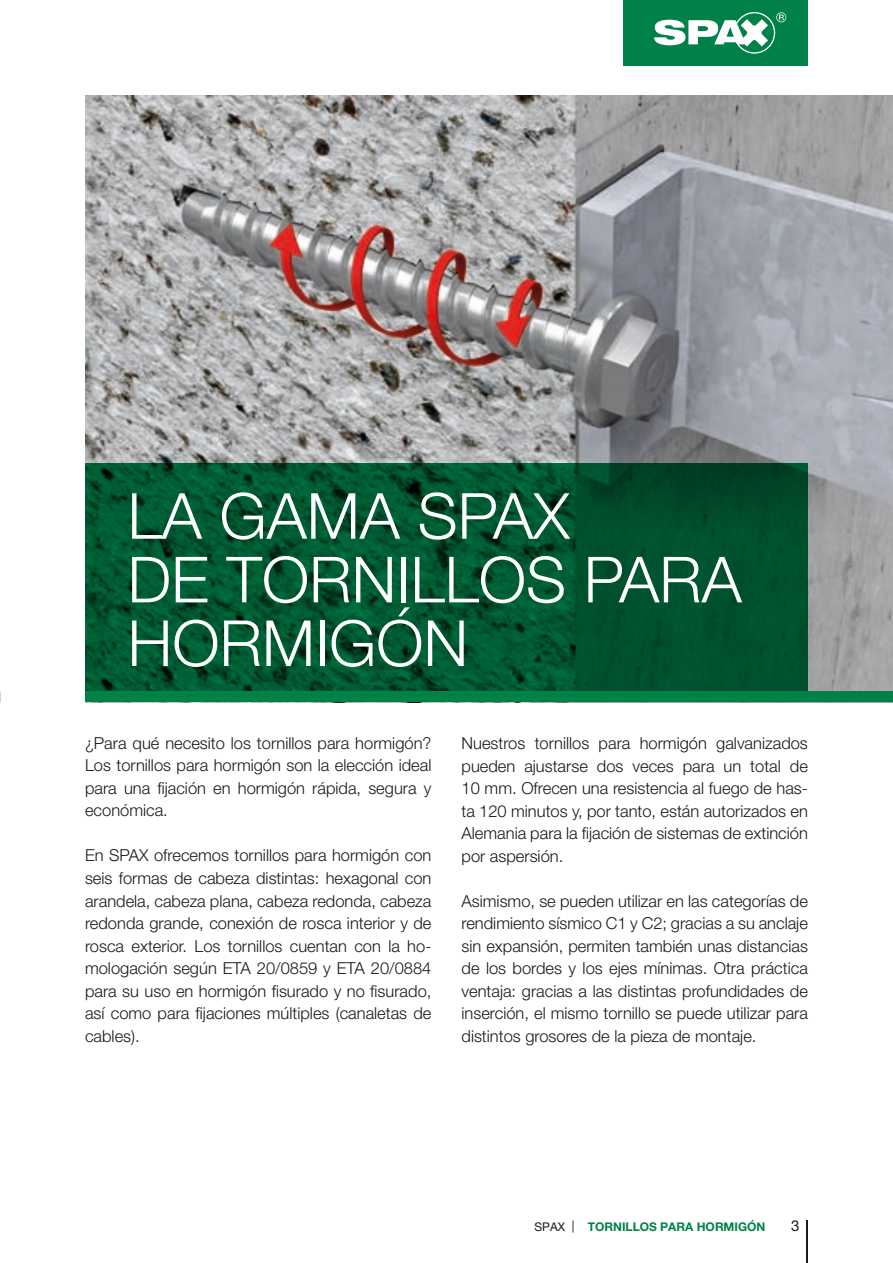
<style>
.page{position:relative;width:893px;height:1263px;background:#fff}
.page>*{position:absolute;margin:0;border:0;box-sizing:border-box;transform-origin:0 0}
.t1{font:300 63.6px/63.6px "Helvetica Neue LT Pro";color:#fff}
.t2{font:300 16.5px/22.5px "Helvetica Neue LT Pro";color:#1b1a19;text-align:justify}
.t3{font:15px "Helvetica Neue LT Pro";color:#1b1a19}
.t4{font:700 12px "Helvetica Neue LT Pro";color:#008148}
.s1{font-weight:400;color:#1b1a19}
</style>
<div class="page">
<div style="left:623px;top:0;width:185px;height:66px;background:#008148"></div>
<svg style="left:654px;top:12px;width:132px;height:42px"></svg>
<img style="left:85px;top:96px;width:808px;height:596px">
<svg style="left:85px;top:463px;width:723px;height:229px;background:#00532e"></svg>
<div style="left:85px;top:692px;width:808px;height:10px;background:#008148"></div>
<hr style="left:806px;top:1220px;width:2px;height:43px;background:#1b1a19">
<h1 class="t1" style="left:128px;top:483px;width:616px">LA GAMA SPAX<br>DE TORNILLOS PARA<br>HORMIGÓN</h1>
<p class="t2" style="left:85px;top:731px;width:348px">¿Para qué necesito los tornillos para hormigón?<br>Los tornillos para hormigón son la elección ideal para una fijación en hormigón rápida, segura y económica.</p>
<p class="t2" style="left:85px;top:844px;width:348px">En SPAX ofrecemos tornillos para hormigón con seis formas de cabeza distintas: hexagonal con arandela, cabeza plana, cabeza redonda, cabeza redonda grande, conexión de rosca interior y de rosca exterior. Los tornillos cuentan con la ho&shy;mologación según ETA 20/0859 y ETA 20/0884 para su uso en hormigón fisurado y no fisurado, así como para fijaciones múltiples (canaletas de cables).</p>
<p class="t2" style="left:461px;top:731px;width:348px">Nuestros tornillos para hormigón galvanizados pueden ajustarse dos veces para un total de 10 mm. Ofrecen una resistencia al fuego de has&shy;ta 120 minutos y, por tanto, están autorizados en Alemania para la fijación de sistemas de extinción por aspersión.</p>
<p class="t2" style="left:461px;top:889px;width:348px">Asimismo, se pueden utilizar en las categorías de rendimiento sísmico C1 y C2; gracias a su anclaje sin expansión, permiten también unas distancias de los bordes y los ejes mínimas. Otra práctica ventaja: gracias a las distintas profundidades de inserción, el mismo tornillo se puede utilizar para distintos grosores de la pieza de montaje.</p>
<p class="t4" style="left:534px;top:1219px;width:232px"><span class="s1">SPAX |</span> TORNILLOS PARA HORMIGÓN</p>
<p class="t3" style="left:791px;top:1217px;width:10px">3</p>
</div>
